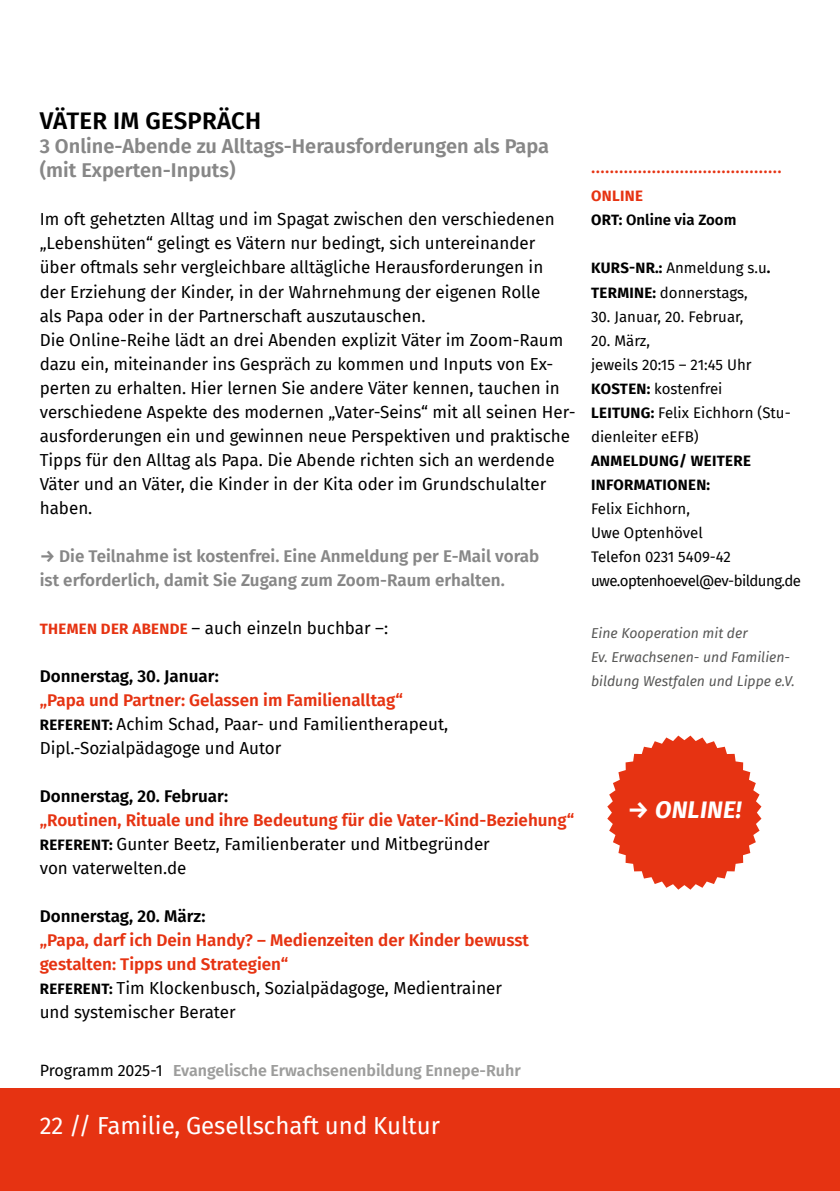
<style>
.page{position:relative;width:840px;height:1191px;background:#fff}
.page>*{position:absolute;margin:0;border:0;box-sizing:border-box;transform-origin:0 0}
.t1{font:24px "Fira Sans";color:#fff}
.t2{font:600 24px "Fira Sans";letter-spacing:.01em;color:#000}
.t3{font:italic 700 24px "Fira Sans";letter-spacing:.01em;color:#fff}
.t4{font:600 20px/24px "Fira Sans";color:#878787}
.t5{font:17px/24px "Fira Sans";color:#000}
.t6{font:600 17px/24px "Fira Sans";color:#e63312}
.t7{font:600 17px/24px "Fira Sans";color:#878787}
.t8{font:600 17px "Fira Sans";color:#000}
.t9{font:600 16px "Fira Sans";color:#9d9d9c}
.t10{font:15px/24px "Fira Sans";color:#000}
.t11{font:700 15px/28px "Fira Sans";letter-spacing:.02em;color:#e63312}
.t12{font:700 15px/24px "Fira Sans";letter-spacing:.02em;color:#000}
.t13{font:600 15px "Fira Sans";color:#000}
.t14{font:italic 14px/24px "Fira Sans";color:#575756}
.s1{font-weight:700;font-style:italic}
.s2{font-weight:700;font-size:15px;color:#e63312}
.s3{font-weight:600;color:#e63312}
.s4{font-weight:700;font-size:15px}
.s5{font-weight:700;font-size:15px;color:#000}
.s6{font-weight:400;color:#000}
.s7{font-weight:700}
</style>
<div class="page">
<div style="left:0;top:1089px;width:839px;height:102px;background:#e63312"></div>
<hr style="left:839px;top:1089px;width:1px;height:102px;background:#e63312">
<svg style="left:607px;top:735px;width:154px;height:154px"></svg>
<h1 class="t2" style="left:40px;top:101px;width:223px">VÄTER IM GESPRÄCH</h1>
<p class="t4" style="left:40px;top:133px;width:510px">3 Online-Abende zu Alltags-Herausforderungen als Papa (mit Experten-Inputs)</p>
<p class="t5" style="left:40px;top:207px;width:537px">Im oft gehetzten Alltag und im Spagat zwischen den verschiedenen „Lebenshüten“ gelingt es Vätern nur bedingt, sich untereinander<br>über oftmals sehr vergleichbare alltägliche Herausforderungen in<br>der Erziehung der Kinder, in der Wahrnehmung der eigenen Rolle<br>als Papa oder in der Partnerschaft auszutauschen.<br>Die Online-Reihe lädt an drei Abenden explizit Väter im Zoom-Raum dazu ein, miteinander ins Gespräch zu kommen und Inputs von Ex&shy;perten zu erhalten. Hier lernen Sie andere Väter kennen, tauchen in verschiedene Aspekte des modernen „Vater-Seins“ mit all seinen Her&shy;ausforderungen ein und gewinnen neue Perspektiven und praktische Tipps für den Alltag als Papa. Die Abende richten sich an werdende Väter und an Väter, die Kinder in der Kita oder im Grundschulalter haben.</p>
<p class="t7" style="left:40px;top:543px;width:501px"><span class="s1">→</span> Die Teilnahme ist kostenfrei. Eine Anmeldung per E-Mail vorab ist erforderlich, damit Sie Zugang zum Zoom-Raum erhalten.</p>
<p class="t5" style="left:40px;top:615px;width:350px"><span class="s2">THEMEN DER ABENDE</span> – auch einzeln buchbar –:</p>
<p class="t8" style="left:40px;top:662px;width:180px">Donnerstag, 30. Januar:</p>
<p class="t5" style="left:40px;top:687px;width:410px"><span class="s3">„Papa und Partner: Gelassen im Familienalltag“<br></span><span class="s4">REFERENT:</span> Achim Schad, Paar- und Familientherapeut,<br>Dipl.-Sozialpädagoge und Autor</p>
<p class="t8" style="left:40px;top:782px;width:190px">Donnerstag, 20. Februar:</p>
<p class="t6" style="left:40px;top:806px;width:535px">„Routinen, Rituale und ihre Bedeutung für die Vater-Kind-Beziehung“<br><span class="s5">REFERENT:</span> <span class="s6">Gunter Beetz, Familienberater und Mitbegründer<br>von vaterwelten.de</span></p>
<p class="t8" style="left:40px;top:902px;width:167px">Donnerstag, 20. März:</p>
<p class="t6" style="left:40px;top:926px;width:490px">„Papa, darf ich Dein Handy? – Medienzeiten der Kinder bewusst gestalten: Tipps und Strategien“<br><span class="s5">REFERENT:</span> <span class="s6">Tim Klockenbusch, Sozialpädagoge, Medientrainer und systemischer Berater</span></p>
<p class="t11" style="left:590px;top:153px;width:192px">.........................................<br>ONLINE</p>
<p class="t13" style="left:590px;top:208px;width:147px"><span class="s7">ORT:</span> Online via Zoom</p>
<p class="t10" style="left:590px;top:256px;width:180px"><span class="s7">KURS-NR.:</span> Anmeldung s.u<span class="s7">.<br>TERMINE:</span> donnerstags,</p>
<p class="t10" style="left:590px;top:304px;width:154px">30. Januar, 20. Februar,</p>
<p class="t10" style="left:590px;top:328px;width:201px">20. März,<br>jeweils 20:15 – 21:45 Uhr<br><span class="s7">KOSTEN:</span> kostenfrei<br><span class="s7">LEITUNG:</span> Felix Eichhorn (Stu&shy;dienleiter eEFB)</p>
<p class="t12" style="left:590px;top:447px;width:161px">ANMELDUNG/ WEITERE<br>INFORMATIONEN:</p>
<p class="t10" style="left:590px;top:496px;width:211px">Felix Eichhorn,<br>Uwe Optenhövel<br>Telefon 0231 5409-42 uwe.optenhoevel@ev-bildung.de</p>
<p class="t14" style="left:590px;top:620px;width:205px">Eine Kooperation mit der<br>Ev. Erwachsenen- und Familien&shy;bildung Westfalen und Lippe e.V.</p>
<h1 class="t3" style="left:627px;top:790px;width:115px">→ ONLINE!</h1>
<p class="t9" style="left:40px;top:1057px;width:482px"><span class="s6">Programm 2025-1</span> Evangelische Erwachsenenbildung Ennepe-Ruhr</p>
<h1 class="t1" style="left:40px;top:1107px;width:401px">22 // Familie, Gesellschaft und Kultur</h1>
</div>
